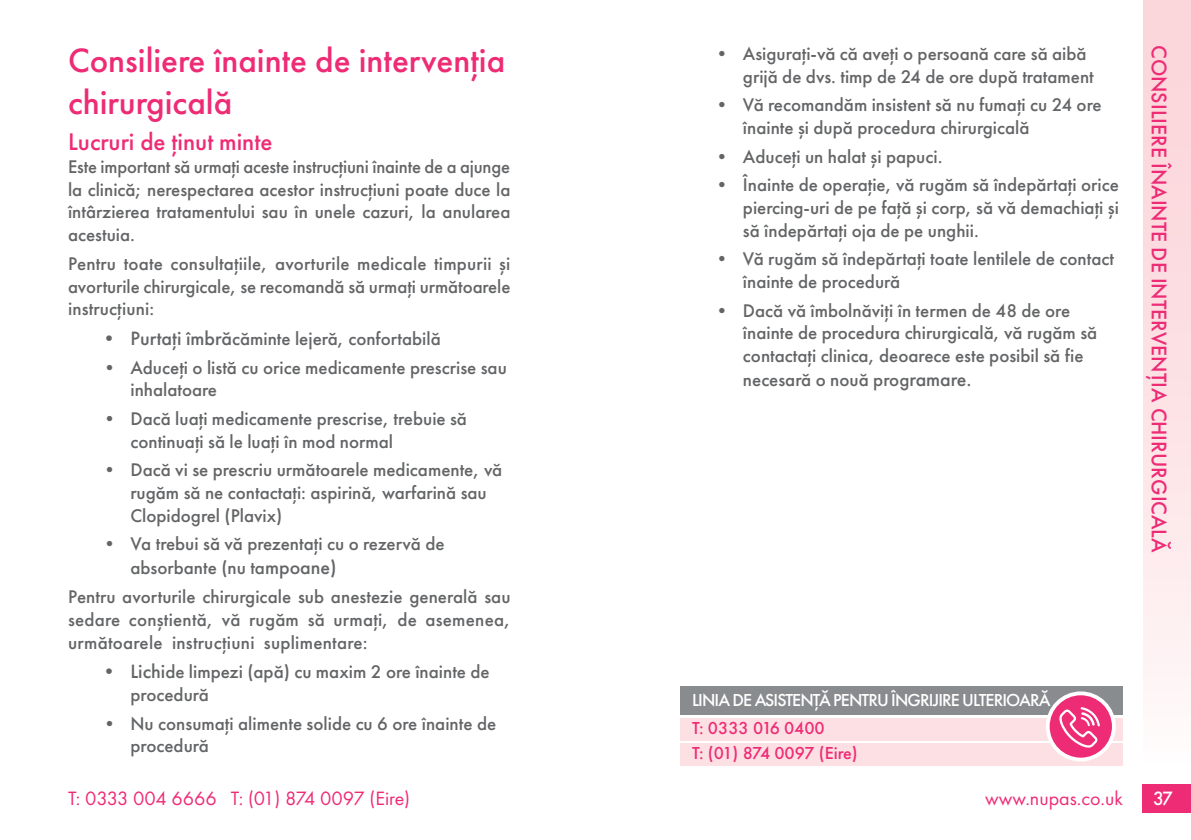
<style>
.page{position:relative;width:1191px;height:840px;background:#fff}
.page>*{position:absolute;margin:0;border:0;box-sizing:border-box;transform-origin:0 0}
.t1{font:500 35px/42px "Futura PT";color:#ee2b75}
.t2{font:500 25px "Futura PT";color:#ee2b75}
.t3{font:500 22px "Futura PT";color:#ee2b75}
.t4{font:20px "Futura PT";color:#ee2b75}
.t5{font:500 20px "Futura PT";color:#fff}
.t6{font:500 19px/22.8px "Futura PT";color:#636466}
.t7{font:500 18px "Futura PT";letter-spacing:-.05em;color:#fff}
.t8{font:500 18px "Futura PT";letter-spacing:-.03em;color:#ee2b75}
.t9{font:500 18px "Futura PT";color:#ee2b75}
.s1{font-size:20px}
</style>
<div class="page">
<div style="left:1143px;top:0;width:48px;height:770px;background:linear-gradient(to bottom,#fbd1d6,#fff8f8)"></div>
<div style="left:1142px;top:783px;width:49px;height:29px;background:#ee2b75"></div>
<div style="left:680px;top:686px;width:443px;height:28px;background:#898c8e"></div>
<div style="left:680px;top:717px;width:443px;height:23px;background:#fde0e3"></div>
<div style="left:680px;top:743px;width:443px;height:22px;background:#fde0e3"></div>
<svg style="left:1047px;top:693px;width:66px;height:66px;background:#f04989"></svg>
<div style="left:1045px;top:691px;width:70px;height:70px;border:4px solid #fff;border-radius:50%"></div>
<svg style="left:1059px;top:706px;width:41px;height:41px;background:#f15d96"></svg>
<h1 class="t1" style="left:68px;top:40px;width:439px">Consiliere înainte de intervenţia chirurgicală</h1>
<h2 class="t2" style="left:68px;top:127px;width:206px">Lucruri de ţinut minte</h2>
<p class="t6" style="left:68px;top:155px;width:444px;text-align:justify">Este important să urmaţi aceste instrucţiuni înainte de a ajunge la clinică; nerespectarea acestor instrucţiuni poate duce la întârzierea tratamentului sau în unele cazuri, la anularea acestuia.</p>
<p class="t6" style="left:68px;top:252px;width:444px;text-align:justify">Pentru toate consultaţiile, avorturile medicale timpurii şi avorturile chirurgicale, se recomandă să urmaţi următoarele instrucţiuni:</p>
<p class="t6" style="left:99px;top:327px;width:343px"><span class="s1">• Purtaţi îmbră</span>căminte lejeră, confortabilă</p>
<p class="t6" style="left:130px;top:356px;width:378px;text-indent:-30px">• Aduceţi o listă cu orice medicamente prescrise sau inhalatoare</p>
<p class="t6" style="left:130px;top:407px;width:338px;text-indent:-30px">• Dacă luaţi medicamente prescrise, trebuie să continuaţi să le luaţi în mod normal</p>
<p class="t6" style="left:130px;top:458px;width:373px;text-indent:-30px">• Dacă vi se prescriu următoarele medicamente, vă rugăm să ne contactaţi: aspirină, warfarină sau<br>Clopidogrel (Plavix)</p>
<p class="t6" style="left:130px;top:532px;width:316px;line-height:24px;text-indent:-30px">• Va trebui să vă prezentaţi cu o rezervă de absorbante (nu ta<span class="s1">mpoane)</span></p>
<p class="t6" style="left:68px;top:585px;width:444px;text-align:justify">Pentru avorturile chirurgicale sub anestezie generală sau sedare conştientă, vă rugăm să urmaţi, de asemenea, următoarele instrucţiuni suplimentare:</p>
<p class="t6" style="left:130px;top:660px;width:361px;text-indent:-31px"><span class="s1">• Lichi</span>de limpezi (apă) cu maxim 2 ore înainte de procedură</p>
<p class="t6" style="left:130px;top:711px;width:367px;text-indent:-30px">• Nu consumaţi alimente solide cu 6 ore înainte de procedură</p>
<p class="t6" style="left:743px;top:42px;width:352px;text-indent:-30px">• Asiguraţi-vă că aveţi o persoană care să aibă grijă de dvs. timp de 24 de ore după tratament</p>
<p class="t6" style="left:743px;top:94px;width:360px;text-indent:-30px">• Vă recomandăm insistent să nu fumaţi cu 24 ore înainte şi după procedura chirurgicală</p>
<p class="t6" style="left:712px;top:145px;width:231px">• Aduceţi un halat şi papuci.</p>
<p class="t6" style="left:743px;top:173px;width:377px;text-align:justify;text-indent:-30px">• Înainte de operaţie, vă rugăm să îndepărtaţi orice piercing-uri de pe faţă şi corp, să vă demachiaţi şi să îndepărtaţi oja de pe unghii.</p>
<p class="t6" style="left:743px;top:247px;width:372px;text-indent:-30px">• Vă rugăm să îndepărtaţi toate lentilele de contact înainte de procedură</p>
<p class="t6" style="left:743px;top:298px;width:356px;text-indent:-30px">• Dacă vă îmbolnăviţi în termen de 48 de ore înainte de procedura chirurgicală, vă rugăm să contactaţi clinica, deoarece este posibil să fie necesară o nouă prog<span class="s1">ramare.</span></p>
<p class="t3" style="left:1172px;top:45px;width:508px;rotate:90deg">CONSILIERE ÎNAINTE DE INTERVENȚIA CHIRURGICALĂ</p>
<p class="t7" style="left:692px;top:689px;width:360px">LINIA DE ASISTENȚĂ PENTRU ÎNGRIJIRE ULTERIOARĂ</p>
<p class="t9" style="left:692px;top:716px;width:134px">T: 0333 016 0400</p>
<p class="t8" style="left:692px;top:741px;width:167px">T: (01) 874 0097 (Eire)</p>
<p class="t4" style="left:68px;top:790px;width:344px">T: 0333 004 6666 T: (01) 874 0097 (Eire)</p>
<p class="t4" style="left:985px;top:790px;width:139px">www.nupas.co.uk</p>
<p class="t5" style="left:1153px;top:786px;width:22px">37</p>
</div>
